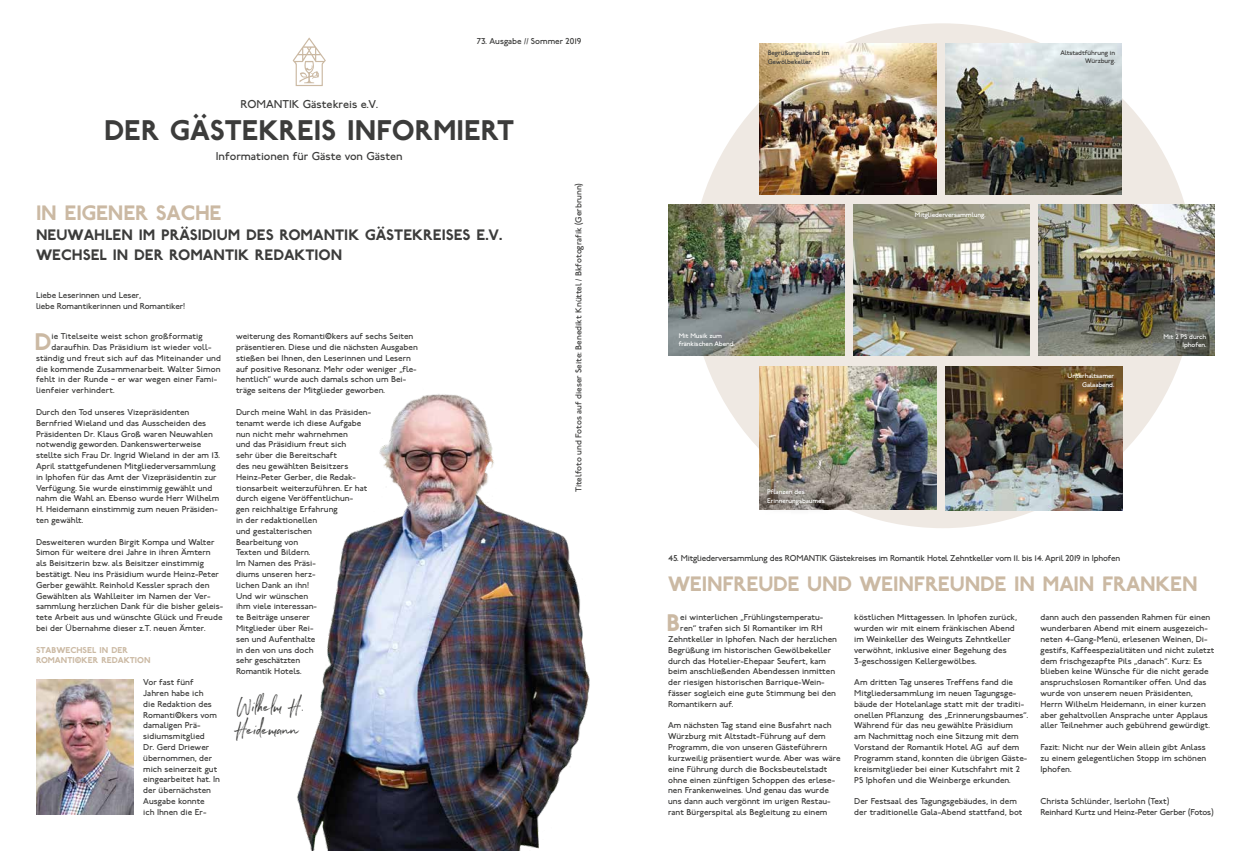
<style>
.page{position:relative;width:1251px;height:851px;background:#fff}
.page>*{position:absolute;margin:0;border:0;box-sizing:border-box;transform-origin:0 0}
.t1{font:700 30px "P22 Underground";color:#3c3c3b}
.t2{font:700 25.4px "P22 Underground";color:#cbb9a3}
.t3{font:700 22px "P22 Underground";letter-spacing:-.01em;color:#cbb9a3}
.t4{font:22px/23px "Northwell Alt";letter-spacing:-.01em;color:#3c3c3b}
.t5{font:700 16px/20px "P22 Underground";color:#3c3c3b}
.t6{font:12px "P22 Underground";color:#3c3c3b}
.t7{font:9px/10.8px "P22 Underground";color:#3c3c3b}
.t8{font:9px/10.8px "P22 Underground";letter-spacing:-.02em;color:#3c3c3b}
.t9{font:700 9px/10.8px "P22 Underground";color:#cbb9a3}
.t10{font:7px/8.4px "P22 Underground";letter-spacing:-.01em;color:#fff}
.t11{font:7px/8.4px "P22 Underground";letter-spacing:-.01em;color:#3c3c3b}
</style>
<div class="page">
<div style="left:690px;top:23px;width:504px;height:505px;background:#efe9e3;border-radius:50%"></div>
<svg style="left:292px;top:37px;width:34px;height:49px"></svg>
<img style="left:36px;top:679px;width:97px;height:135px">
<img style="left:759px;top:43px;width:176px;height:151px">
<img style="left:945px;top:43px;width:176px;height:151px">
<img style="left:668px;top:205px;width:176px;height:151px">
<img style="left:853px;top:204px;width:176px;height:152px">
<img style="left:1038px;top:204px;width:176px;height:152px">
<img style="left:759px;top:366px;width:176px;height:144px">
<img style="left:945px;top:366px;width:176px;height:144px">
<div style="left:755px;top:478px;width:80px;height:37px;background:#000;opacity:.75"></div>
<img style="left:297px;top:394px;width:293px;height:456px">
<p class="t7" style="left:476px;top:36px;width:106px">73. Ausgabe // Sommer 2019</p>
<h3 class="t6" style="left:240px;top:97px;width:139px">ROMANTIK Gästekreis e.V.</h3>
<h1 class="t1" style="left:104px;top:112px;width:411px">DER GÄSTEKREIS INFORMIERT</h1>
<h3 class="t6" style="left:216px;top:149px;width:188px">Informationen für Gäste von Gästen</h3>
<h3 class="t3" style="left:36px;top:199px;width:187px">IN EIGENER SACHE</h3>
<h3 class="t5" style="left:36px;top:224px;width:467px">NEUWAHLEN IM PRÄSIDIUM DES ROMANTIK GÄSTEKREISES E.V.<br>WECHSEL IN DER ROMANTIK REDAKTION</h3>
<p class="t7" style="left:36px;top:290px;width:151px">Liebe Leserinnen und Leser,<br>liebe Romantikerinnen und Romantiker!</p>
<h2 class="t2" style="left:34px;top:326px;width:18px">D</h2>
<p class="t7" style="left:51px;top:331px;width:153px">ie Titelseite weist schon großformatig</p>
<p class="t7" style="left:51px;top:342px;width:162px">daraufhin. Das Präsidium ist wieder voll-</p>
<p class="t7" style="left:36px;top:352px;width:186px">ständig und freut sich auf das Miteinander und</p>
<p class="t7" style="left:36px;top:363px;width:186px">die kommende Zusammenarbeit. Walter Simon</p>
<p class="t7" style="left:36px;top:374px;width:183px">fehlt in der Runde – er war wegen einer Fami-</p>
<p class="t7" style="left:36px;top:385px;width:80px">lienfeier verhindert.</p>
<p class="t7" style="left:36px;top:406px;width:185px">Durch den Tod unseres Vizepräsidenten Bernfried Wieland und das Ausscheiden des Präsidenten Dr. Klaus Groß waren Neuwahlen notwendig geworden. Dankenswerterweise stellte sich Frau Dr. Ingrid Wieland in der am 13.<br>April stattgefundenen Mitgliederversammlung in Iphofen für das Amt der Vizepräsidentin zur Verfügung. Sie wurde einstimmig gewählt und nahm die Wahl an. Ebenso wurde Herr Wilhelm H. Heidemann einstimmig zum neuen Präsiden&shy;ten gewählt.</p>
<p class="t7" style="left:36px;top:536px;width:189px">Desweiteren wurden Birgit Kompa und Walter Simon für weitere drei Jahre in ihren Ämtern als Beisitzerin bzw. als Beisitzer einstimmig bestätigt. Neu ins Präsidium wurde Heinz-Peter Gerber gewählt. Reinhold Kessler sprach den Gewählten als Wahlleiter im Namen der Ver&shy;sammlung herzlichen Dank für die bisher geleis&shy;tete Arbeit aus und wünschte Glück und Freude bei der Übernahme dieser z.T. neuen Ämter.</p>
<p class="t9" style="left:36px;top:644px;width:116px">STABWECHSEL IN DER<br>ROMANTI©KER REDAKTION</p>
<p class="t7" style="left:143px;top:676px;width:78px">Vor fast fünf<br>Jahren habe ich<br>die Redaktion des<br>Romanti©kers vom damaligen Prä&shy;sidiumsmitglied<br>Dr. Gerd Driewer übernommen, der mich seinerzeit gut eingearbeitet hat. In der übernächsten<br>Ausgabe konnte<br>ich Ihnen die Er-</p>
<p class="t7" style="left:236px;top:331px;width:183px">weiterung des Romanti©kers auf sechs Seiten präsentieren. Diese und die nächsten Ausgaben stießen bei Ihnen, den Leserinnen und Lesern auf positive Resonanz. Mehr oder weniger „fle&shy;hentlich“ wurde auch damals schon um Bei&shy;träge seitens der Mitglieder geworben.</p>
<p class="t7" style="left:236px;top:406px;width:137px">Durch meine Wahl in das Präsiden&shy;tenamt werde ich diese Aufgabe nun nicht mehr wahrnehmen<br>und das Präsidium freut sich<br>sehr über die Bereitschaft<br>des neu gewählten Beisitzers<br>Heinz-Peter Gerber, die Redak&shy;tionsarbeit weiterzuführen. Er hat durch eigene Veröffentlichun-<br>gen reichhaltige Erfahrung<br>in der redaktionellen<br>und gestalterischen<br>Bearbeitung von<br>Texten und Bildern.<br>Im Namen des Präsi-<br>diums unseren herz-<br>lichen Dank an ihn!<br>Und wir wünschen<br>ihm viele interessan-<br>te Beiträge unserer<br>Mitglieder über Rei-<br>sen und Aufenthalte<br>in den von uns doch<br>sehr geschätzten<br>Romantik Hotels.</p>
<h3 class="t4" style="left:236px;top:691px;width:70px">Wilhelm H.<br>Heidemann</h3>
<p class="t7" style="left:573px;top:492px;width:310px;rotate:-90deg">Titelfoto und Fotos auf dieser Seite: Benedikt Knüttel / Bkfotografik (Gerbrunn)</p>
<p class="t11" style="left:767px;top:49px;width:63px">Begrüßungsabend im<br>Gewölbekeller.</p>
<p class="t11" style="left:1060px;top:48px;width:56px;text-align:right">Altstadtführung in<br>Würzburg.</p>
<p class="t10" style="left:914px;top:211px;width:72px">Mitgliederversammlung.</p>
<p class="t10" style="left:678px;top:331px;width:58px">Mit Musik zum fränkischen Abend.</p>
<p class="t10" style="left:1163px;top:332px;width:44px;text-align:right">Mit 2 PS durch<br>Iphofen.</p>
<p class="t10" style="left:767px;top:488px;width:59px">Pflanzen des<br>Erinnerungsbaumes</p>
<p class="t10" style="left:1067px;top:372px;width:48px;text-align:right">Unterhaltsamer<br>Galaabend.</p>
<p class="t8" style="left:668px;top:552px;width:453px">45. Mitgliederversammlung des ROMANTIK Gästekreises im Romantik Hotel Zehntkeller vom 11. bis 14. April 2019 in Iphofen</p>
<h3 class="t3" style="left:668px;top:570px;width:531px">WEINFREUDE UND WEINFREUNDE IN MAIN FRANKEN</h3>
<h2 class="t2" style="left:666px;top:607px;width:15px">B</h2>
<p class="t7" style="left:680px;top:612px;width:145px">ei winterlichen „Frühlingstemperatu-</p>
<p class="t7" style="left:680px;top:622px;width:144px">ren“ trafen sich 51 Romantiker im RH</p>
<p class="t7" style="left:668px;top:633px;width:170px">Zehntkeller in Iphofen. Nach der herzlichen</p>
<p class="t7" style="left:668px;top:644px;width:164px">Begrüßung im historischen Gewölbekeller</p>
<p class="t7" style="left:668px;top:655px;width:159px">durch das Hotelier-Ehepaar Seufert, kam</p>
<p class="t7" style="left:668px;top:666px;width:168px">beim anschließenden Abendessen inmitten</p>
<p class="t7" style="left:668px;top:676px;width:158px">der riesigen historischen Barrique-Wein-</p>
<p class="t7" style="left:668px;top:687px;width:169px">fässer sogleich eine gute Stimmung bei den</p>
<p class="t7" style="left:668px;top:698px;width:67px">Romantikern auf.</p>
<p class="t7" style="left:668px;top:720px;width:174px">Am nächsten Tag stand eine Busfahrt nach Würzburg mit Altstadt-Führung auf dem Programm, die von unseren Gästeführern kurzweilig präsentiert wurde. Aber was wäre eine Führung durch die Bocksbeutelstadt ohne einen zünftigen Schoppen des erlese&shy;nen Frankenweines. Und genau das wurde uns dann auch vergönnt im urigen Restau&shy;rant Bürgerspital als Begleitung zu einem</p>
<p class="t7" style="left:854px;top:612px;width:164px">köstlichen Mittagessen. In Iphofen zurück, wurden wir mit einem fränkischen Abend im Weinkeller des Weinguts Zehntkeller verwöhnt, inklusive einer Begehung des 3-geschossigen Kellergewölbes.</p>
<p class="t7" style="left:854px;top:676px;width:175px">Am dritten Tag unseres Treffens fand die Mitgliedersammlung im neuen Tagungsge&shy;bäude der Hotelanlage statt mit der traditi&shy;onellen Pflanzung des „Erinnerungsbaumes“.<br>Während für das neu gewählte Präsidium<br>am Nachmittag noch eine Sitzung mit dem Vorstand der Romantik Hotel AG auf dem Programm stand, konnten die übrigen Gäste&shy;kreismitglieder bei einer Kutschfahrt mit 2<br>PS Iphofen und die Weinberge erkunden.</p>
<p class="t7" style="left:854px;top:795px;width:170px">Der Festsaal des Tagungsgebäudes, in dem der traditionelle Gala-Abend stattfand, bot</p>
<p class="t7" style="left:1040px;top:612px;width:175px">dann auch den passenden Rahmen für einen wunderbaren Abend mit einem ausgezeich&shy;neten 4-Gang-Menü, erlesenen Weinen, Di&shy;gestifs, Kaffeespezialitäten und nicht zuletzt dem frischgezapfte Pils „danach“. Kurz: Es blieben keine Wünsche für die nicht gerade anspruchslosen Romantiker offen. Und das wurde von unserem neuen Präsidenten, Herrn Wilhelm Heidemann, in einer kurzen aber gehaltvollen Ansprache unter Applaus aller Teilnehmer auch gebührend gewürdigt.</p>
<p class="t7" style="left:1040px;top:741px;width:167px;text-align:justify">Fazit: Nicht nur der Wein allein gibt Anlass zu einem gelegentlichen Stopp im schönen Iphofen.</p>
<p class="t8" style="left:1040px;top:795px;width:175px">Christa Schlünder, Iserlohn (Text)<br>Reinhard Kurtz und Heinz-Peter Gerber (Fotos)</p>
</div>
